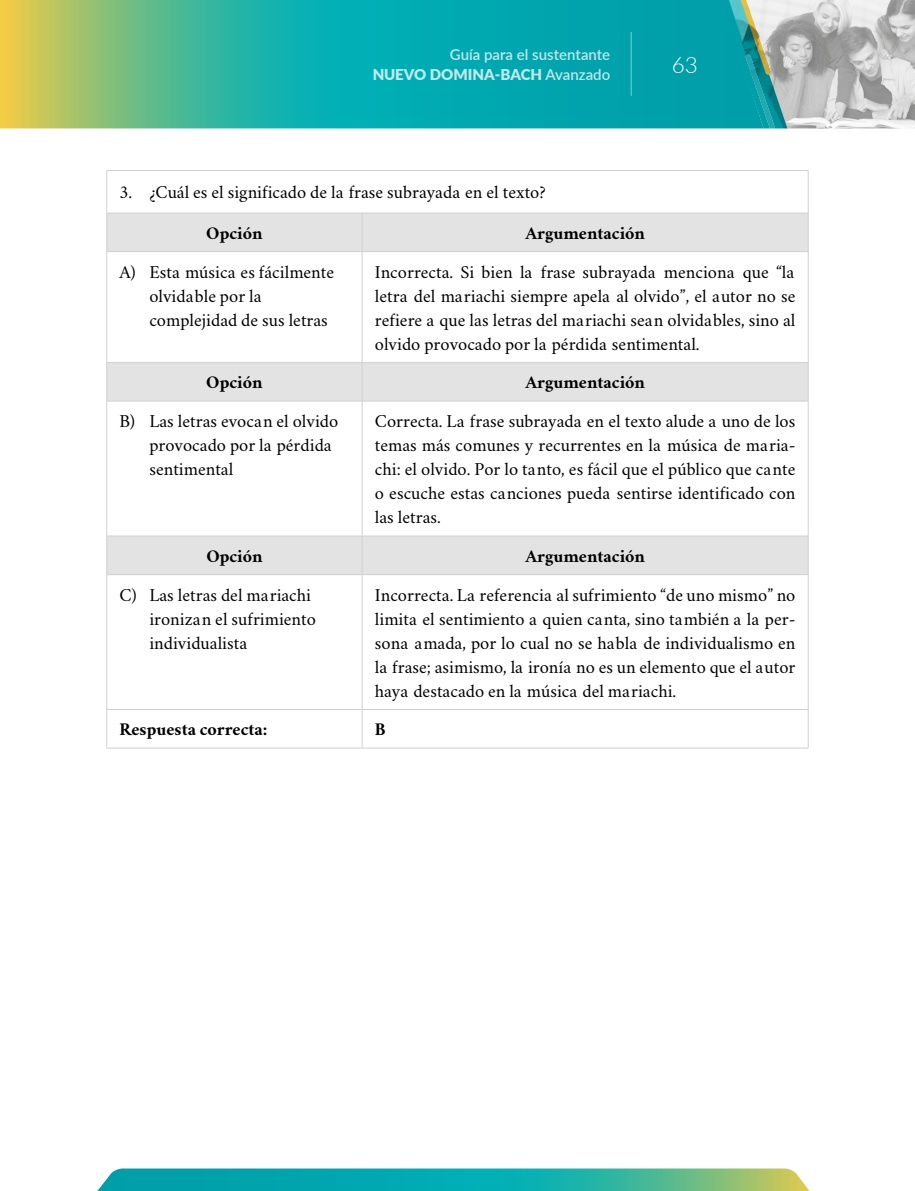
<style>
.page{position:relative;width:915px;height:1191px;background:#fff}
.page>*{position:absolute;margin:0;border:0;box-sizing:border-box;transform-origin:0 0}
.t1{font:300 22.5px "Lato";color:#fff}
.t2{font:18px/24px "Crimson";color:#000}
.t3{font:700 18px "Crimson";color:#000}
.t4{font:600 15px/19.5px "Lato";color:#fff;text-align:right}
.s1{font-weight:900}
</style>
<div class="page">
<svg style="left:0;top:0;width:721px;height:128px;background:#2daf9d"></svg>
<svg style="left:721px;top:0;width:193px;height:128px;background:#9ababa"></svg>
<hr style="left:630px;top:32px;width:1px;height:63px;background:#fff">
<svg style="left:97px;top:1168px;width:712px;height:23px;background:#2fb2a5"></svg>
<svg style="left:107px;top:214px;width:700px;height:360px"></svg>
<hr style="left:106px;top:170px;width:256px;height:1px;background:#d0d0d0">
<hr style="left:106px;top:171px;width:1px;height:42px;background:#d0d0d0">
<hr style="left:362px;top:170px;width:446px;height:1px;background:#d0d0d0">
<hr style="left:807px;top:171px;width:1px;height:42px;background:#d0d0d0">
<hr style="left:361px;top:213px;width:1px;height:38px;background:#d0d0d0">
<hr style="left:106px;top:252px;width:1px;height:110px;background:#d0d0d0">
<hr style="left:361px;top:252px;width:1px;height:110px;background:#d0d0d0">
<hr style="left:807px;top:252px;width:1px;height:110px;background:#d0d0d0">
<hr style="left:361px;top:363px;width:1px;height:38px;background:#d0d0d0">
<hr style="left:106px;top:401px;width:1px;height:134px;background:#d0d0d0">
<hr style="left:361px;top:401px;width:1px;height:134px;background:#d0d0d0">
<hr style="left:807px;top:401px;width:1px;height:134px;background:#d0d0d0">
<hr style="left:361px;top:536px;width:1px;height:38px;background:#d0d0d0">
<hr style="left:106px;top:575px;width:1px;height:134px;background:#d0d0d0">
<hr style="left:361px;top:575px;width:1px;height:134px;background:#d0d0d0">
<hr style="left:807px;top:575px;width:1px;height:134px;background:#d0d0d0">
<hr style="left:106px;top:709px;width:256px;height:1px;background:#d0d0d0">
<hr style="left:106px;top:710px;width:1px;height:37px;background:#d0d0d0">
<hr style="left:362px;top:709px;width:446px;height:1px;background:#d0d0d0">
<hr style="left:361px;top:710px;width:1px;height:37px;background:#d0d0d0">
<hr style="left:807px;top:710px;width:1px;height:37px;background:#d0d0d0">
<hr style="left:106px;top:747px;width:256px;height:1px;background:#d0d0d0">
<hr style="left:362px;top:747px;width:446px;height:1px;background:#d0d0d0">
<hr style="left:106px;top:213px;width:256px;height:1px;background:#d0d0d0">
<hr style="left:106px;top:213px;width:1px;height:38px;background:#d0d0d0">
<hr style="left:362px;top:213px;width:446px;height:1px;background:#d0d0d0">
<hr style="left:807px;top:213px;width:1px;height:38px;background:#d0d0d0">
<hr style="left:106px;top:251px;width:256px;height:1px;background:#d0d0d0">
<hr style="left:362px;top:251px;width:446px;height:1px;background:#d0d0d0">
<hr style="left:106px;top:362px;width:256px;height:1px;background:#d0d0d0">
<hr style="left:106px;top:363px;width:1px;height:38px;background:#d0d0d0">
<hr style="left:362px;top:362px;width:446px;height:1px;background:#d0d0d0">
<hr style="left:807px;top:363px;width:1px;height:38px;background:#d0d0d0">
<hr style="left:106px;top:401px;width:256px;height:1px;background:#d0d0d0">
<hr style="left:362px;top:401px;width:446px;height:1px;background:#d0d0d0">
<hr style="left:106px;top:535px;width:256px;height:1px;background:#d0d0d0">
<hr style="left:106px;top:536px;width:1px;height:38px;background:#d0d0d0">
<hr style="left:362px;top:535px;width:446px;height:1px;background:#d0d0d0">
<hr style="left:807px;top:536px;width:1px;height:38px;background:#d0d0d0">
<hr style="left:106px;top:574px;width:256px;height:1px;background:#d0d0d0">
<hr style="left:362px;top:574px;width:446px;height:1px;background:#d0d0d0">
<p class="t4" style="left:372px;top:44px;width:239px">Guía para el sustentante<br><span class="s1">NUEVO DOMINA-BACH</span> Avanzado</p>
<p class="t1" style="left:671px;top:49px;width:28px">63</p>
<p class="t2" style="left:119px;top:179px;width:427px">3. ¿Cuál es el significado de la frase subrayada en el texto?</p>
<p class="t3" style="left:206px;top:219px;width:58px">Opción</p>
<p class="t3" style="left:525px;top:219px;width:121px">Argumentación</p>
<p class="t2" style="left:149px;top:259px;width:186px;text-indent:-30px">A) Esta música es fácilmente olvidable por la complejidad de sus letras</p>
<p class="t2" style="left:375px;top:259px;width:422px;text-align:justify">Incorrecta. Si bien la frase subrayada menciona que “la letra del mariachi siempre apela al olvido”, el autor no se refiere a que las letras del mariachi sean olvidables, sino al olvido provocado por la pérdida sentimental.</p>
<p class="t3" style="left:206px;top:369px;width:58px">Opción</p>
<p class="t3" style="left:525px;top:369px;width:121px">Argumentación</p>
<p class="t2" style="left:149px;top:408px;width:190px;text-indent:-30px">B) Las letras evocan el olvido provocado por la pérdida sentimental</p>
<p class="t2" style="left:375px;top:408px;width:422px;text-align:justify">Correcta. La frase subrayada en el texto alude a uno de los temas más comunes y recurrentes en la música de maria&shy;chi: el olvido. Por lo tanto, es fácil que el público que cante o escuche estas canciones pueda sentirse identificado con las letras.</p>
<p class="t3" style="left:206px;top:542px;width:58px">Opción</p>
<p class="t3" style="left:525px;top:542px;width:121px">Argumentación</p>
<p class="t2" style="left:149px;top:581px;width:168px;text-indent:-30px">C) Las letras del mariachi ironizan el sufrimiento individualista</p>
<p class="t2" style="left:375px;top:581px;width:422px;text-align:justify">Incorrecta. La referencia al sufrimiento “de uno mismo” no limita el sentimiento a quien canta, sino también a la per&shy;sona amada, por lo cual no se habla de individualismo en la frase; asimismo, la ironía no es un elemento que el autor haya destacado en la música del mariachi.</p>
<p class="t3" style="left:119px;top:715px;width:149px">Respuesta correcta:</p>
<p class="t3" style="left:375px;top:715px;width:12px">B</p>
</div>
